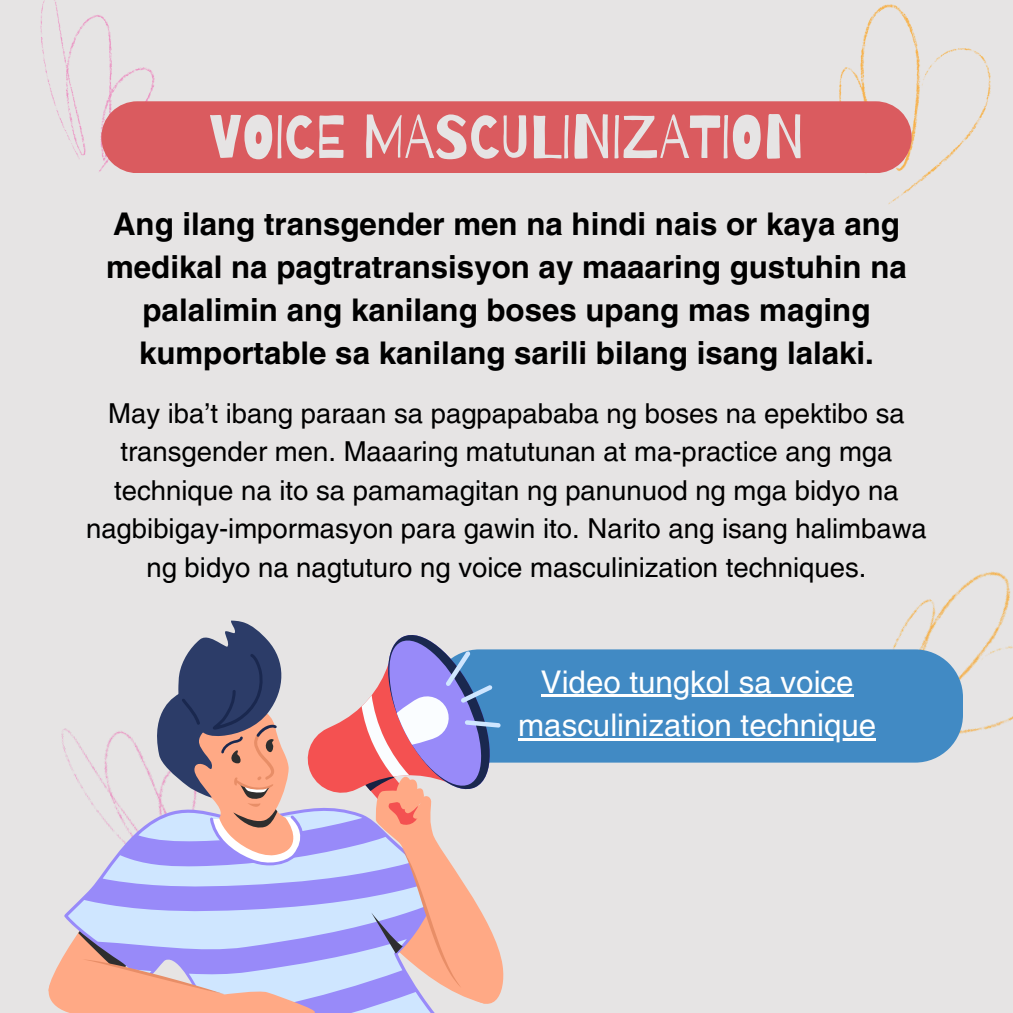
<style>
.page{position:relative;width:1013px;height:1013px;background:#fff}
.page>*{position:absolute;margin:0;border:0;box-sizing:border-box;transform-origin:0 0}
.t1{font:60.62px "Barriecito";color:#e6e4e4}
.t2{font:700 31.25px/43.1px "Helvetica LT Pro";color:#000;text-align:center}
.t3{font:31.25px/43.1px "Helvetica LT Pro";color:#fff;text-align:center}
.t4{font:27.5px/38.5px "Helvetica LT Pro";color:#000;text-align:center}
</style>
<div class="page">
<div style="left:0;top:0;width:1012px;height:1012px;background:#e6e4e4"></div>
<img style="left:839px;top:4px;width:152px;height:200px">
<img style="left:780px;top:571px;width:232px;height:192px">
<img style="left:40px;top:0;width:115px;height:172px">
<div style="left:101px;top:101px;width:810px;height:72px;background:#da5b5f"></div>
<div style="left:506px;top:649px;width:457px;height:113px;background:#418ac4"></div>
<svg style="left:48px;top:620px;width:458px;height:392px"></svg>
<hr style="left:541px;top:694px;width:312px;height:3px;background:#fff">
<hr style="left:518px;top:737px;width:358px;height:3px;background:#fff">
<h1 class="t1" style="left:209px;top:100px;width:597px">VOICE MASCULINIZATION</h1>
<p class="t2" style="left:106px;top:205px;width:802px">Ang ilang transgender men na hindi nais or kaya ang medikal na pagtratransisyon ay maaaring gustuhin na palalimin ang kanilang boses upang mas maging kumportable sa kanilang sarili bilang isang lalaki.</p>
<p class="t4" style="left:86px;top:396px;width:842px">May iba’t ibang paraan sa pagpapababa ng boses na epektibo sa transgender men. Maaaring matutunan at ma-practice ang mga technique na ito sa pamamagitan ng panunuod ng mga bidyo na nagbibigay-impormasyon para gawin ito. Narito ang isang halimbawa ng bidyo na nagtuturo ng voice masculinization techniques.</p>
<p class="t3" style="left:518px;top:663px;width:359px">Video tungkol sa voice masculinization technique</p>
</div>
